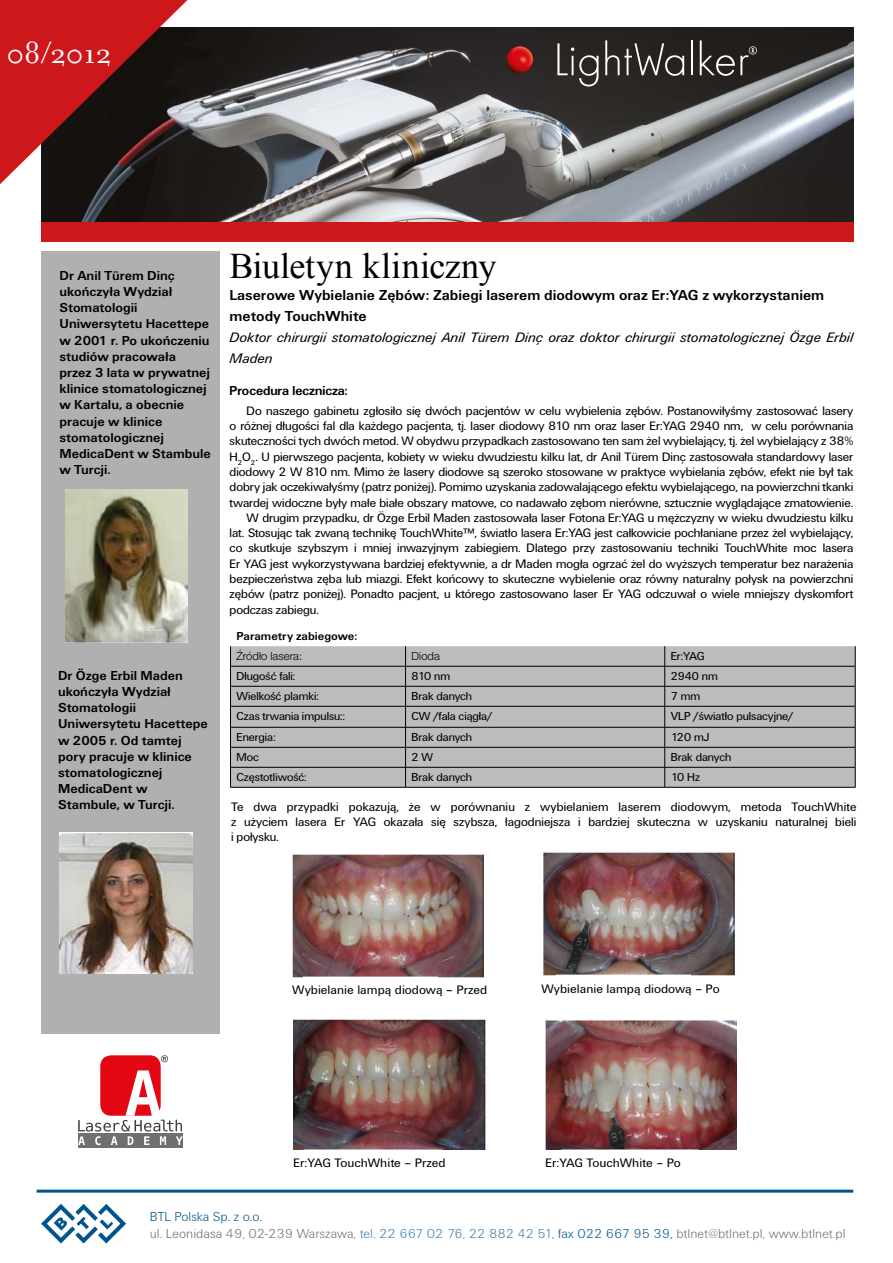
<style>
.page{position:relative;width:893px;height:1263px;background:#fff}
.page>*{position:absolute;margin:0;border:0;box-sizing:border-box;transform-origin:0 0}
.t1{font:36px "Times New Roman";color:#000}
.t2{font:33px "Filosofia";color:#fff}
.t3{font:700 15px/21px "U001 TOT";color:#000}
.t4{font:italic 14.25px/21px "U001 DOT";color:#000}
.t5{font:700 13.5px/16.2px "U001 TOT";color:#000}
.t6{font:13.5px/17.7px "U001 TOT Ligh";color:#706f6f}
.t7{font:700 13.5px "U001 DOT";color:#000}
.t8{font:12.75px/15.3px "U001 DOT";color:#000;text-align:justify}
.t9{font:12.75px "U001 TOT";color:#000}
.t10{font:12px "U001 DOT";color:#000}
.t11{font:700 12px "U001 TOT";color:#000}
.t12{font:300 11.25px "Helvetica Neue LT Pro";color:#000}
.s1{font-family:"U001 TOT"}
.s2{color:#00558d}
.s3{color:#3e7dad}
</style>
<div class="page">
<div style="left:41px;top:251px;width:179px;height:782px;background:#b0b0b0"></div>
<svg style="left:41px;top:1204px;width:85px;height:39px"></svg>
<hr style="left:37px;top:1189px;width:816px;height:3px;background:#00558d">
<div style="left:231px;top:646px;width:624px;height:141px;background:#bcbcbc"></div>
<hr style="left:230px;top:666px;width:176px;height:1px;background:#000">
<hr style="left:406px;top:666px;width:259px;height:1px;background:#000">
<hr style="left:665px;top:666px;width:190px;height:1px;background:#000">
<hr style="left:230px;top:686px;width:176px;height:1px;background:#000">
<hr style="left:406px;top:686px;width:259px;height:1px;background:#000">
<hr style="left:665px;top:686px;width:190px;height:1px;background:#000">
<hr style="left:230px;top:706px;width:176px;height:1px;background:#000">
<hr style="left:406px;top:706px;width:259px;height:1px;background:#000">
<hr style="left:665px;top:706px;width:190px;height:1px;background:#000">
<hr style="left:230px;top:727px;width:176px;height:1px;background:#000">
<hr style="left:406px;top:727px;width:259px;height:1px;background:#000">
<hr style="left:665px;top:727px;width:190px;height:1px;background:#000">
<hr style="left:230px;top:747px;width:176px;height:1px;background:#000">
<hr style="left:406px;top:747px;width:259px;height:1px;background:#000">
<hr style="left:665px;top:747px;width:190px;height:1px;background:#000">
<hr style="left:230px;top:767px;width:176px;height:1px;background:#000">
<svg style="left:230px;top:646px;width:1px;height:141px"></svg>
<hr style="left:406px;top:767px;width:259px;height:1px;background:#000">
<svg style="left:405px;top:646px;width:1px;height:141px"></svg>
<hr style="left:665px;top:767px;width:190px;height:1px;background:#000">
<svg style="left:664px;top:646px;width:1px;height:141px"></svg>
<svg style="left:855px;top:646px;width:1px;height:141px"></svg>
<hr style="left:230px;top:787px;width:176px;height:1px;background:#000">
<hr style="left:406px;top:787px;width:259px;height:1px;background:#000">
<hr style="left:665px;top:787px;width:190px;height:1px;background:#000">
<img style="left:292px;top:854px;width:192px;height:123px">
<img style="left:543px;top:852px;width:193px;height:123px">
<img style="left:294px;top:1019px;width:194px;height:131px">
<img style="left:546px;top:1020px;width:190px;height:130px">
<img style="left:60px;top:832px;width:132px;height:142px">
<div style="left:78px;top:1134px;width:105px;height:14px;background:#706f6f"></div>
<div style="left:100px;top:1055px;width:61px;height:61px;background:#e30613;border-radius:11px"></div>
<svg style="left:78px;top:1070px;width:105px;height:75px"></svg>
<svg style="left:161px;top:1055px;width:7px;height:7px"></svg>
<img style="left:41px;top:27px;width:812px;height:195px">
<div style="left:41px;top:222px;width:813px;height:20px;background:#cd171a"></div>
<svg style="left:557px;top:43px;width:41px;height:43px;background:#4d4a47"></svg>
<hr style="left:691px;top:40px;width:2px;height:35px;background:#fff">
<svg style="left:605px;top:40px;width:79px;height:36px;background:#4c4946"></svg>
<img style="left:505px;top:46px;width:28px;height:28px">
<img style="left:512px;top:47px;width:22px;height:21px">
<svg style="left:518px;top:55px;width:11px;height:10px"></svg>
<svg style="left:700px;top:40px;width:57px;height:36px;background:#44403e"></svg>
<img style="left:65px;top:489px;width:122px;height:153px">
<svg style="left:0;top:0;width:187px;height:184px;background:#7d1f1f"></svg>
<h2 class="t2" style="left:6px;top:35px;width:106px">08/2012</h2>
<p class="t5" style="left:59px;top:267px;width:153px">Dr Anil Türem Dinç ukończyła Wydział<br>Stomatologii<br>Uniwersytetu Hacettepe w 2001 r. Po ukończeniu studiów pracowała przez 3 lata w prywatnej klinice stomatologicznej w Kartalu, a obecnie pracuje w klinice stomatologicznej<br>MedicaDent w Stambule w Turcji.</p>
<p class="t5" style="left:58px;top:667px;width:151px">Dr Özge Erbil Maden ukończyła Wydział<br>Stomatologii<br>Uniwersytetu Hacettepe w 2005 r. Od tamtej pory pracuje w klinice stomatologicznej<br>MedicaDent w<br>Stambule, w Turcji.</p>
<h1 class="t1" style="left:230px;top:241px;width:268px">Biuletyn kliniczny</h1>
<p class="t3" style="left:230px;top:285px;width:596px">Laserowe Wybielanie Zębów: Zabiegi laserem diodowym oraz Er:YAG z wykorzystaniem metody TouchWhite</p>
<p class="t4" style="left:230px;top:327px;width:625px">Doktor chirurgii stomatologicznej Anil Türem Dinç oraz doktor chirurgii stomatologicznej Özge Erbil<br>Maden</p>
<p class="t7" style="left:230px;top:383px;width:119px">Procedura lecznicza:</p>
<p class="t8" style="left:247px;top:403px;width:608px">Do naszego gabinetu zgłosiło się dwóch pacjentów w celu wybielenia zębów. Postanowiłyśmy zastosować lasery</p>
<p class="t8" style="left:230px;top:418px;width:625px">o różnej długości fal dla każdego pacjenta, tj. laser diodowy 810 nm oraz laser Er:YAG 2940 nm, w celu porównania</p>
<p class="t8" style="left:230px;top:434px;width:625px">skuteczności tych dwóch metod. W obydwu przypadkach zastosowano ten sam żel wybielający, tj. żel wybielający z 38%</p>
<p class="t8" style="left:230px;top:449px;width:625px">H<sub>2</sub>O<sub>2</sub>. U pierwszego pacjenta, kobiety w wieku dwudziestu kilku lat, dr Anil Türem Dinç zastosowała standardowy laser</p>
<p class="t8" style="left:230px;top:464px;width:625px">diodowy 2 W 810 nm. Mimo że lasery diodowe są szeroko stosowane w praktyce wybielania zębów, efekt nie był tak</p>
<p class="t8" style="left:230px;top:479px;width:625px">dobry jak oczekiwałyśmy (patrz poniżej). Pomimo uzyskania zadowalającego efektu wybielającego, na powierzchni tkanki</p>
<p class="t8" style="left:230px;top:495px;width:625px">twardej widoczne były małe białe obszary matowe, co nadawało zębom nierówne, sztucznie wyglądające zmatowienie.</p>
<p class="t8" style="left:247px;top:510px;width:608px">W drugim przypadku, dr Özge Erbil Maden zastosowała laser Fotona Er:YAG u mężczyzny w wieku dwudziestu kilku</p>
<p class="t8" style="left:230px;top:525px;width:625px">lat. Stosując tak zwaną technikę TouchWhite™, światło lasera Er:YAG jest całkowicie pochłaniane przez żel wybielający,</p>
<p class="t8" style="left:230px;top:541px;width:625px">co skutkuje szybszym i mniej inwazyjnym zabiegiem. Dlatego przy zastosowaniu techniki TouchWhite moc lasera</p>
<p class="t8" style="left:230px;top:556px;width:625px">Er YAG jest wykorzystywana bardziej efektywnie, a dr Maden mogła ogrzać żel do wyższych temperatur bez narażenia</p>
<p class="t8" style="left:230px;top:571px;width:625px">bezpieczeństwa zęba lub miazgi. Efekt końcowy to skuteczne wybielenie oraz równy naturalny połysk na powierzchni</p>
<p class="t8" style="left:230px;top:587px;width:625px">zębów (patrz poniżej). Ponadto pacjent, u którego zastosowano laser Er YAG odczuwał o wiele mniejszy dyskomfort</p>
<p class="t8" style="left:230px;top:602px;width:91px">podczas zabiegu.</p>
<p class="t11" style="left:237px;top:629px;width:122px">Parametry zabiegowe:</p>
<p class="t12" style="left:237px;top:649px;width:67px">Źródło lasera:</p>
<p class="t12" style="left:412px;top:649px;width:30px">Dioda</p>
<p class="t10" style="left:671px;top:650px;width:35px">Er:YAG</p>
<p class="t10" style="left:237px;top:670px;width:60px">Długość fali:</p>
<p class="t10" style="left:412px;top:670px;width:40px">810 nm</p>
<p class="t10" style="left:671px;top:670px;width:49px">2940 nm</p>
<p class="t10" style="left:237px;top:690px;width:84px">Wielkość plamki:</p>
<p class="t10" style="left:412px;top:690px;width:62px">Brak danych</p>
<p class="t10" style="left:671px;top:690px;width:31px">7 mm</p>
<p class="t10" style="left:237px;top:710px;width:110px">Czas trwania impulsu:<span class="s1">:</span></p>
<p class="t10" style="left:412px;top:710px;width:82px">CW /fala ciągła/</p>
<p class="t10" style="left:671px;top:710px;width:124px">VLP /światło pulsacyjne/</p>
<p class="t10" style="left:237px;top:731px;width:41px">Energia<span class="s1">:</span></p>
<p class="t10" style="left:412px;top:731px;width:62px">Brak danych</p>
<p class="t10" style="left:671px;top:731px;width:40px">120 mJ</p>
<p class="t10" style="left:237px;top:751px;width:24px">Moc</p>
<p class="t10" style="left:412px;top:751px;width:23px">2 W</p>
<p class="t10" style="left:671px;top:751px;width:62px">Brak danych</p>
<p class="t10" style="left:237px;top:771px;width:72px">Częstotliwość:</p>
<p class="t10" style="left:412px;top:771px;width:62px">Brak danych</p>
<p class="t10" style="left:671px;top:771px;width:31px">10 Hz</p>
<p class="t8" style="left:231px;top:799px;width:627px">Te dwa przypadki pokazują, że w porównaniu z wybielaniem laserem diodowym, metoda TouchWhite z użyciem lasera Er YAG okazała się szybsza, łagodniejsza i bardziej skuteczna w uzyskaniu naturalnej bieli i połysku.</p>
<p class="t9" style="left:292px;top:983px;width:196px">Wybielanie lampą diodową – Przed</p>
<p class="t9" style="left:541px;top:981px;width:180px">Wybielanie lampą diodową – Po</p>
<p class="t9" style="left:293px;top:1155px;width:154px">Er:YAG TouchWhite – Przed</p>
<p class="t9" style="left:545px;top:1155px;width:137px">Er:YAG TouchWhite – Po</p>
<p class="t6" style="left:150px;top:1207px;width:697px"><span class="s2">BTL Polska Sp. z o.o.<br></span>ul. Leonidasa 49, 02-239 Warszawa, <span class="s3">tel. 22 667 02 76, 22 882 42 51,</span> <span class="s2">fax 022 667 95 39,</span> btlnet@btlnet.pl, www.btlnet.pl</p>
</div>
